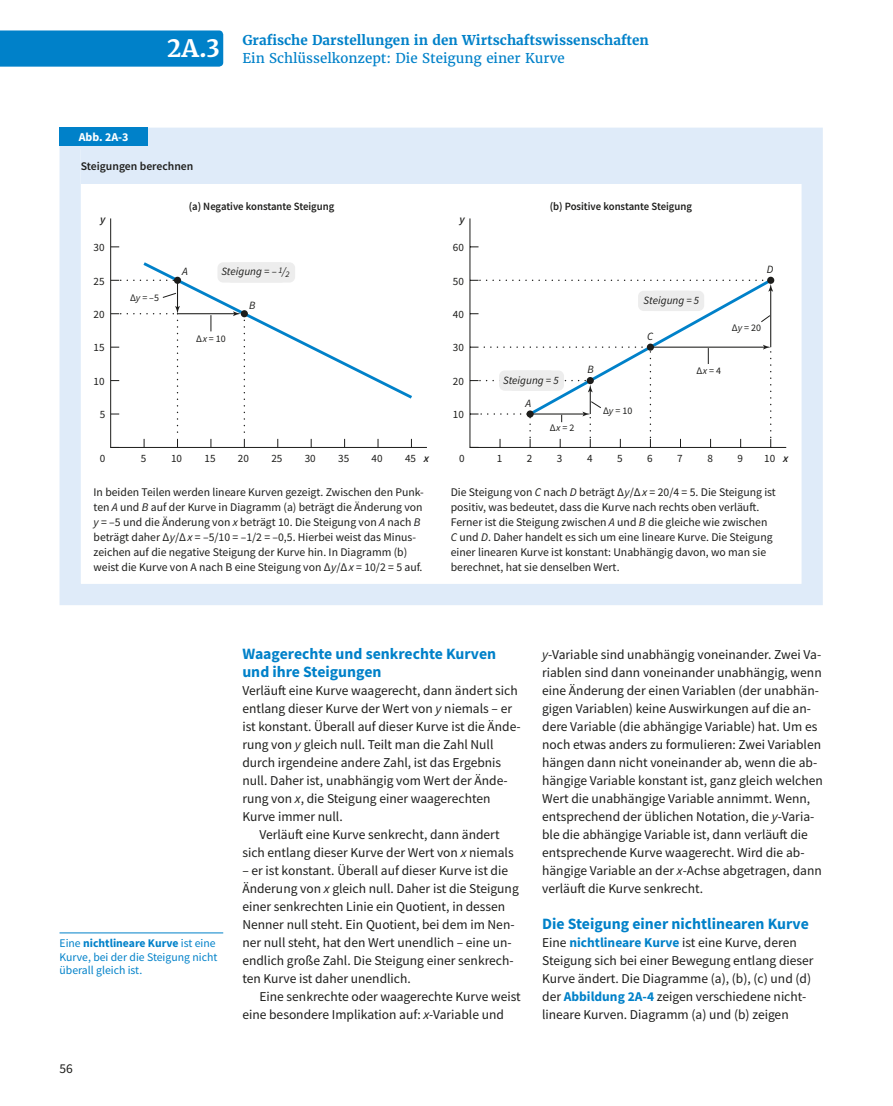
<style>
.page{position:relative;width:893px;height:1106px;background:#fff}
.page>*{position:absolute;margin:0;border:0;box-sizing:border-box;transform-origin:0 0}
.t1{font:700 24px "Haufe Merriweather";color:#fff}
.t2{font:700 15.75px/18px "Source Sans Pro";color:#0081c9}
.t3{font:13.5px/18px "Source Sans Pro";color:#1d1d1b}
.t4{font:700 13.5px "Haufe Merriweather";color:#0081c9}
.t5{font:13.5px "Haufe Merriweather";color:#0081c9}
.t6{font:700 12px "Source Sans Pro";color:#fff}
.t7{font:11.7px/15px "Source Sans Pro";color:#1d1d1b}
.t8{font:11.7px/13.5px "Source Sans Pro";color:#0081c9}
.t9{font:600 11.7px "Source Sans Pro";color:#1d1d1b}
.t10{font:600 11.1px "Source Sans Pro";color:#1d1d1b;scale:.96 1}
.t11{font:11.1px "Source Sans Pro";color:#1d1d1b}
.t12{font:italic 11.1px "Source Sans Pro";color:#1d1d1b}
.t13{font:italic 600 11.1px "Source Sans Pro";color:#1d1d1b}
.t14{font:10.05px "Source Sans Pro";color:#1d1d1b}
.s1{font-weight:600;font-style:italic}
.s2{font-style:italic}
.s3{font-weight:700}
.s4{font-weight:700;color:#0081c9}
</style>
<div class="page">
<div style="left:0;top:30px;width:223px;height:37px;background:#0081c9"></div>
<hr style="left:60px;top:932px;width:163px;height:1px;background:#0081c9">
<div style="left:81px;top:147px;width:720px;height:37px;background:#dfebf9"></div>
<div style="left:60px;top:128px;width:763px;height:477px;border:21px solid #dfebf9"></div>
<div style="left:60px;top:128px;width:88px;height:18px;background:#0081c9"></div>
<svg style="left:111px;top:260px;width:51px;height:188px"></svg>
<svg style="left:162px;top:218px;width:625px;height:230px"></svg>
<div style="left:174px;top:277px;width:7px;height:7px;background:#1d1d1b;border-radius:50%"></div>
<svg style="left:478px;top:276px;width:297px;height:163px"></svg>
<div style="left:499px;top:370px;width:56px;height:21px;background:#ededed;border-radius:6px"></div>
<div style="left:508px;top:370px;width:56px;height:21px;background:#ededed;border-radius:6px"></div>
<h1 class="t1" style="left:167px;top:33px;width:55px">2A.3</h1>
<p class="t4" style="left:242px;top:32px;width:408px">Grafische Darstellungen in den Wirtschaftswissenschaften</p>
<p class="t5" style="left:242px;top:50px;width:324px">Ein Schlüsselkonzept: Die Steigung einer Kurve</p>
<p class="t6" style="left:79px;top:128px;width:51px">Abb. 2A-3</p>
<p class="t9" style="left:81px;top:159px;width:114px">Steigungen berechnen</p>
<p class="t13" style="left:100px;top:212px;width:7px">y</p>
<p class="t10" style="left:189px;top:199px;width:153px">(a) Negative konstante Steigung</p>
<p class="t10" style="left:550px;top:199px;width:150px">(b) Positive konstante Steigung</p>
<p class="t13" style="left:459px;top:212px;width:7px">y</p>
<p class="t11" style="left:94px;top:240px;width:13px">30</p>
<p class="t11" style="left:94px;top:274px;width:13px">25</p>
<p class="t11" style="left:94px;top:307px;width:13px">20</p>
<p class="t11" style="left:94px;top:340px;width:13px">15</p>
<p class="t11" style="left:94px;top:374px;width:13px">10</p>
<p class="t11" style="left:100px;top:407px;width:7px">5</p>
<p class="t11" style="left:100px;top:451px;width:7px">0</p>
<p class="t11" style="left:171px;top:451px;width:13px">10</p>
<p class="t11" style="left:204px;top:451px;width:13px">15</p>
<p class="t11" style="left:238px;top:451px;width:13px">20</p>
<p class="t11" style="left:271px;top:451px;width:13px">25</p>
<p class="t11" style="left:305px;top:451px;width:13px">30</p>
<p class="t11" style="left:338px;top:451px;width:13px">35</p>
<p class="t11" style="left:372px;top:451px;width:13px">40</p>
<p class="t11" style="left:405px;top:451px;width:26px">45 <span class="s1">x</span></p>
<p class="t12" style="left:221px;top:265px;width:70px">Steigung = – <sup>1</sup>/<sub>2</sub></p>
<p class="t12" style="left:182px;top:265px;width:7px">A</p>
<p class="t14" style="left:130px;top:292px;width:31px">Δ<span class="s2">y</span> = –5</p>
<p class="t12" style="left:249px;top:298px;width:8px">B</p>
<p class="t14" style="left:196px;top:332px;width:31px">Δ<span class="s2">x</span> = 10</p>
<p class="t11" style="left:141px;top:451px;width:7px">5</p>
<p class="t11" style="left:453px;top:240px;width:13px">60</p>
<p class="t11" style="left:453px;top:274px;width:13px">50</p>
<p class="t11" style="left:453px;top:307px;width:13px">40</p>
<p class="t11" style="left:453px;top:340px;width:13px">30</p>
<p class="t11" style="left:453px;top:374px;width:13px">20</p>
<p class="t11" style="left:453px;top:407px;width:13px">10</p>
<p class="t11" style="left:459px;top:451px;width:7px">0</p>
<p class="t13" style="left:783px;top:451px;width:7px">x</p>
<p class="t12" style="left:767px;top:262px;width:8px">D</p>
<p class="t12" style="left:643px;top:293px;width:57px">Steigung = 5</p>
<p class="t14" style="left:732px;top:321px;width:31px">Δ<span class="s2">y</span> = 20</p>
<p class="t12" style="left:647px;top:329px;width:8px">C</p>
<p class="t12" style="left:587px;top:362px;width:8px">B</p>
<p class="t14" style="left:696px;top:364px;width:26px">Δ<span class="s2">x</span> = 4</p>
<p class="t12" style="left:503px;top:373px;width:57px">Steigung = 5</p>
<p class="t12" style="left:525px;top:396px;width:7px">A</p>
<p class="t14" style="left:603px;top:404px;width:31px">Δ<span class="s2">y</span> = 10</p>
<p class="t14" style="left:550px;top:421px;width:26px">Δ<span class="s2">x</span> = 2</p>
<p class="t11" style="left:497px;top:451px;width:7px">1</p>
<p class="t11" style="left:527px;top:451px;width:7px">2</p>
<p class="t11" style="left:557px;top:451px;width:7px">3</p>
<p class="t11" style="left:587px;top:451px;width:7px">4</p>
<p class="t11" style="left:617px;top:451px;width:7px">5</p>
<p class="t11" style="left:647px;top:451px;width:7px">6</p>
<p class="t11" style="left:677px;top:451px;width:7px">7</p>
<p class="t11" style="left:707px;top:451px;width:7px">8</p>
<p class="t11" style="left:737px;top:451px;width:7px">9</p>
<p class="t11" style="left:764px;top:451px;width:13px">10</p>
<p class="t7" style="left:94px;top:484px;width:332px">In beiden Teilen werden lineare Kurven gezeigt. Zwischen den Punk&shy;ten <span class="s2">A</span> und <span class="s2">B</span> auf der Kurve in Diagramm (a) beträgt die Änderung von <span class="s2">y</span> = –5 und die Änderung von <span class="s2">x</span> beträgt 10. Die Steigung von <span class="s2">A</span> nach <span class="s2">B </span>beträgt daher Δ<span class="s2">y</span>/Δ<span class="s2">x</span> = –5/10 = –1/2 = –0,5. Hierbei weist das Minus&shy;zeichen auf die negative Steigung der Kurve hin. In Diagramm (b) weist die Kurve von A nach B eine Steigung von Δ<span class="s2">y</span>/Δ<span class="s2">x</span> = 10/2 = 5 auf.</p>
<p class="t7" style="left:451px;top:484px;width:327px">Die Steigung von <span class="s2">C</span> nach <span class="s2">D</span> beträgt Δ<span class="s2">y</span>/Δ<span class="s2">x</span> = 20/4 = 5. Die Steigung ist positiv, was bedeutet, dass die Kurve nach rechts oben verläuft.<br>Ferner ist die Steigung zwischen <span class="s2">A</span> und <span class="s2">B</span> die gleiche wie zwischen <span class="s2">C</span> und <span class="s2">D</span>. Daher handelt es sich um eine lineare Kurve. Die Steigung einer linearen Kurve ist konstant: Unabhängig davon, wo man sie berechnet, hat sie denselben Wert.</p>
<p class="t8" style="left:60px;top:936px;width:159px">Eine <span class="s3">nichtlineare Kurve</span> ist eine<br>Kurve, bei der die Steigung nicht überall gleich ist.</p>
<p class="t3" style="left:60px;top:1059px;width:15px">56</p>
<p class="t2" style="left:242px;top:644px;width:255px">Waagerechte und senkrechte Kurven und ihre Steigungen</p>
<p class="t3" style="left:242px;top:681px;width:277px">Verläuft eine Kurve waagerecht, dann ändert sich</p>
<p class="t3" style="left:242px;top:699px;width:271px">entlang dieser Kurve der Wert von <span class="s2">y</span> niemals – er</p>
<p class="t3" style="left:242px;top:717px;width:280px">ist konstant. Überall auf dieser Kurve ist die Ände-</p>
<p class="t3" style="left:242px;top:735px;width:253px">rung von <span class="s2">y</span> gleich null. Teilt man die Zahl Null</p>
<p class="t3" style="left:242px;top:753px;width:260px">durch irgendeine andere Zahl, ist das Ergebnis</p>
<p class="t3" style="left:242px;top:771px;width:267px">null. Daher ist, unabhängig vom Wert der Ände-</p>
<p class="t3" style="left:242px;top:789px;width:250px">rung von <span class="s2">x</span>, die Steigung einer waagerechten</p>
<p class="t3" style="left:242px;top:807px;width:102px">Kurve immer null.</p>
<p class="t3" style="left:259px;top:825px;width:242px">Verläuft eine Kurve senkrecht, dann ändert</p>
<p class="t3" style="left:242px;top:843px;width:273px">sich entlang dieser Kurve der Wert von <span class="s2">x</span> niemals</p>
<p class="t3" style="left:242px;top:861px;width:278px">– er ist konstant. Überall auf dieser Kurve ist die Änderung von <span class="s2">x</span> gleich null. Daher ist die Steigung einer senkrechten Linie ein Quotient, in dessen Nenner null steht. Ein Quotient, bei dem im Nen&shy;ner null steht, hat den Wert unendlich – eine un&shy;endlich große Zahl. Die Steigung einer senkrech&shy;ten Kurve ist daher unendlich.</p>
<p class="t3" style="left:242px;top:987px;width:280px;text-indent:17px">Eine senkrechte oder waagerechte Kurve weist eine besondere Implikation auf: <span class="s2">x</span>-Variable und</p>
<p class="t3" style="left:542px;top:645px;width:282px"><span class="s2">y</span>-Variable sind unabhängig voneinander. Zwei Va&shy;riablen sind dann voneinander unabhängig, wenn eine Änderung der einen Variablen (der unabhän&shy;gigen Variablen) keine Auswirkungen auf die an&shy;dere Variable (die abhängige Variable) hat. Um es noch etwas anders zu formulieren: Zwei Variablen hängen dann nicht voneinander ab, wenn die ab&shy;hängige Variable konstant ist, ganz gleich welchen Wert die unabhängige Variable annimmt. Wenn, entsprechend der üblichen Notation, die <span class="s2">y</span>-Varia&shy;ble die abhängige Variable ist, dann verläuft die entsprechende Kurve waagerecht. Wird die ab&shy;hängige Variable an der <span class="s2">x</span>-Achse abgetragen, dann verläuft die Kurve senkrecht.</p>
<p class="t2" style="left:542px;top:914px;width:268px">Die Steigung einer nichtlinearen Kurve</p>
<p class="t3" style="left:542px;top:933px;width:273px">Eine <span class="s4">nichtlineare Kurve</span> ist eine Kurve, deren Steigung sich bei einer Bewegung entlang dieser Kurve ändert. Die Diagramme (a), (b), (c) und (d) der <span class="s4">Abbildung 2A-4</span> zeigen verschiedene nicht&shy;lineare Kurven. Diagramm (a) und (b) zeigen</p>
</div>
